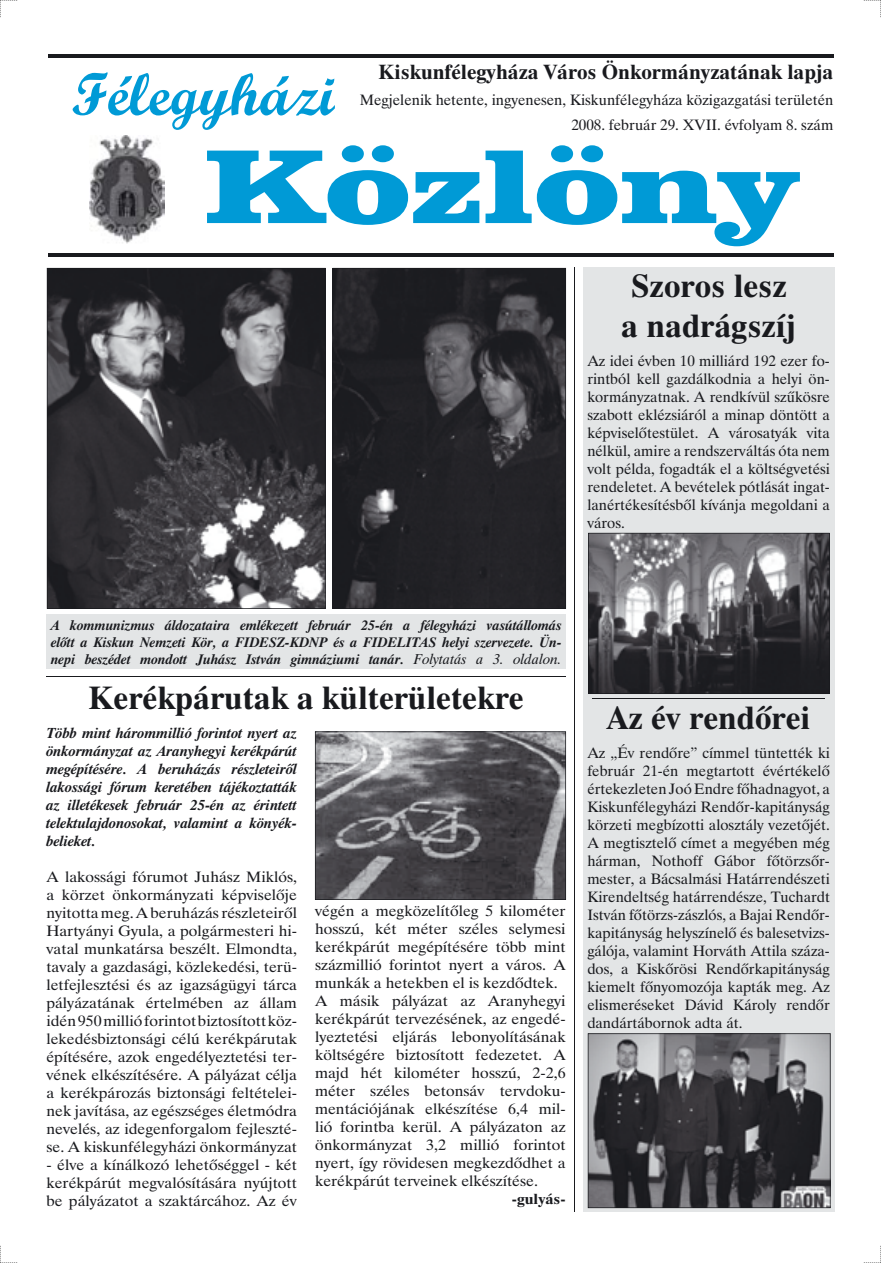
<style>
.page{position:relative;width:881px;height:1263px;background:#fff}
.page>*{position:absolute;margin:0;border:0;box-sizing:border-box;transform-origin:0 0}
.t1{font:108px "Clarendon Bl HU Black";color:#009ad6;scale:1.3 1}
.t2{font:60px "Script MT Bold";color:#009ad6}
.t3{font:33px/39.6px "Dutch 801 HU Bold";color:#191a1e}
.t4{font:21px "Dutch 801 HU Bold";color:#191a1e}
.t5{font:15px/18px "Dutch 801 HU Roman";color:#191a1e;text-align:justify;scale:1.06 1}
.t6{font:15px/18px "Dutch 801 HU Roman";color:#191a1e;text-align:justify}
.t7{font:italic 15px/18px "Dutch 801 HU Bold";color:#191a1e;text-align:justify}
.t8{font:15px "Dutch 801 HU Bold";color:#191a1e;scale:1.06 1}
.t9{font:italic 14.25px/17.1px "Dutch 801 HU Bold";color:#191a1e;text-align:justify}
.s1{font-family:"Dutch 801 HU Italic";font-style:normal}
</style>
<div class="page">
<hr style="left:48px;top:254px;width:785px;height:3px;background:#191a1e">
<hr style="left:48px;top:54px;width:785px;height:3px;background:#191a1e">
<svg style="left:0;top:0;width:17px;height:17px"></svg>
<svg style="left:863px;top:0;width:18px;height:17px"></svg>
<svg style="left:863px;top:1246px;width:18px;height:17px"></svg>
<svg style="left:0;top:1246px;width:17px;height:17px"></svg>
<img style="left:89px;top:135px;width:75px;height:109px">
<hr style="left:574px;top:268px;width:1px;height:944px;background:#191a1e">
<div style="left:583px;top:268px;width:250px;height:944px;background:#e3e5e6"></div>
<hr style="left:47px;top:676px;width:519px;height:1px;background:#191a1e">
<div style="left:47px;top:614px;width:519px;height:55px;background:#e3e5e6"></div>
<hr style="left:591px;top:698px;width:233px;height:1px;background:#191a1e">
<svg style="left:47px;top:268px;width:278px;height:341px;background:#444448"></svg>
<svg style="left:332px;top:268px;width:234px;height:341px;background:#29282d"></svg>
<svg style="left:315px;top:731px;width:251px;height:169px;background:#656468"></svg>
<svg style="left:588px;top:533px;width:241px;height:161px;background:#5b5b5f"></svg>
<svg style="left:587px;top:1033px;width:243px;height:175px;background:#555559"></svg>
<h2 class="t2" style="left:71px;top:58px;width:264px">Félegyházi</h2>
<h3 class="t4" style="left:378px;top:59px;width:456px">Kiskunfélegyháza Város Önkormányzatának lapja</h3>
<p class="t6" style="left:360px;top:87px;width:474px;line-height:25.5px;text-align:right">Megjelenik hetente, ingyenesen, Kiskunfélegyháza közigazgatási területén<br>2008. február 29. XVII. évfolyam 8. szám</p>
<h1 class="t1" style="left:205px;top:119px;width:458px">Közlöny</h1>
<h3 class="t3" style="left:621px;top:266px;width:176px">Szoros lesz a nadrágszíj</h3>
<p class="t6" style="left:587px;top:351px;width:244px">Az idei évben 10 milliárd 192 ezer fo&shy;rintból kell gazdálkodnia a helyi ön&shy;kormányzatnak. A rendkívül szûkösre szabott eklézsiáról a minap döntött a képviselõtestület. A városatyák vita nélkül, amire a rendszerváltás óta nem volt példa, fogadták el a költségvetési rendeletet. A bevételek pótlását ingat&shy;lanértékesítésbõl kívánja megoldani a város.</p>
<p class="t9" style="left:51px;top:616px;width:512px">A kommunizmus áldozataira emlékezett február 25-én a félegyházi vasútállomás elõtt a Kiskun Nemzeti Kör, a FIDESZ-KDNP és a FIDELITAS helyi szervezete. Ün&shy;nepi beszédet mondott Juhász István gimnáziumi tanár. <span class="s1">Folytatás a 3. oldalon.</span></p>
<h3 class="t3" style="left:88px;top:678px;width:436px">Kerékpárutak a külterületekre</h3>
<p class="t7" style="left:46px;top:724px;width:252px">Több mint hárommillió forintot nyert az önkormányzat az Aranyhegyi kerékpárút megépítésére. A beruházás részleteirõl lakossági fórum keretében tájékoztatták az illetékesek február 25-én az érintett telektulajdonosokat, valamint a könyék&shy;belieket.</p>
<p class="t5" style="left:46px;top:868px;width:238px">A lakossági fórumot Juhász Miklós, a körzet önkormányzati képviselõje nyitotta meg. A beruházás részleteirõl Hartyányi Gyula, a polgármesteri hi&shy;vatal munkatársa beszélt. Elmondta, tavaly a gazdasági, közlekedési, terü&shy;letfejlesztési és az igazságügyi tárca pályázatának értelmében az állam idén 950 millió forintot biztosított köz&shy;lekedésbiztonsági célú kerékpárutak építésére, azok engedélyeztetési ter&shy;vének elkészítésére. A pályázat célja a kerékpározás biztonsági feltételei&shy;nek javítása, az egészséges életmódra nevelés, az idegenforgalom fejleszté&shy;se. A kiskunfélegyházi önkormányzat</p>
<p class="t5" style="left:46px;top:1156px;width:238px">- élve a kínálkozó lehetõséggel - két kerékpárút megvalósítására nyújtott be pályázatot a szaktárcához. Az év</p>
<p class="t5" style="left:315px;top:902px;width:238px;text-align:left">végén a megközelítõleg 5 kilométer hosszú, két méter széles selymesi kerékpárút megépítésére több mint százmillió forintot nyert a város. A munkák a hetekben el is kezdõdtek.<br>A másik pályázat az Aranyhegyi kerékpárút tervezésének, az engedé&shy;lyeztetési eljárás lebonyolításának költségére biztosított fedezetet. A majd hét kilométer hosszú, 2-2,6 méter széles betonsáv tervdoku&shy;mentációjának elkészítése 6,4 mil&shy;lió forintba kerül. A pályázaton az önkormányzat 3,2 millió forintot nyert, így rövidesen megkezdõdhet a kerékpárút terveinek elkészítése.</p>
<p class="t8" style="left:511px;top:1190px;width:52px">-gulyás-</p>
<h3 class="t3" style="left:606px;top:698px;width:205px">Az év rendõrei</h3>
<p class="t6" style="left:587px;top:744px;width:244px">Az „Év rendõre” címmel tüntették ki február 21-én megtartott évértékelõ értekezleten Joó Endre fõhadnagyot, a Kiskunfélegyházi Rendõr-kapitányság körzeti megbízotti alosztály vezetõjét.<br>A megtisztelõ címet a megyében még hárman, Nothoff Gábor fõtörzsõr&shy;mester, a Bácsalmási Határrendészeti Kirendeltség határrendésze, Tuchardt István fõtörzs-zászlós, a Bajai Rendõr&shy;kapitányság helyszínelõ és balesetvizs&shy;gálója, valamint Horváth Attila száza&shy;dos, a Kiskõrösi Rendõrkapitányság kiemelt fõnyomozója kapták meg. Az elismeréseket Dávid Károly rendõr dandártábornok adta át.</p>
</div>
